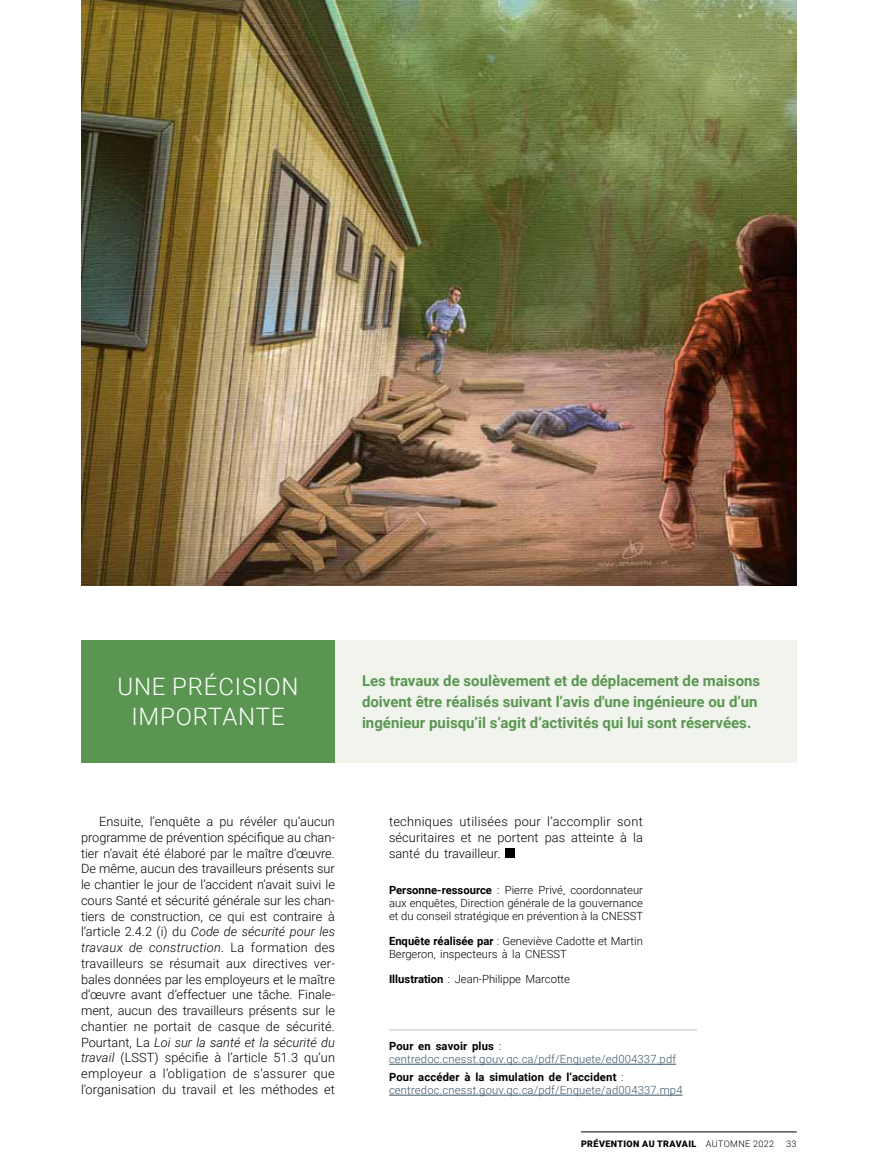
<style>
.page{position:relative;width:878px;height:1175px;background:#fff}
.page>*{position:absolute;margin:0;border:0;box-sizing:border-box;transform-origin:0 0}
.t1{font:300 24px/30px "Roboto";letter-spacing:.035em;color:#fff;text-align:center}
.t2{font:700 15px/21px "Roboto";color:#5a9652}
.t3{font:300 12.75px/15.8px "Roboto";letter-spacing:.005em;color:#000;text-align:justify}
.t4{font:300 11.25px/12.8px "Roboto";color:#000;text-align:justify}
.t5{font:300 11.25px/12.8px "Roboto";letter-spacing:.015em;color:#3b5667}
.t6{font:900 9px "Roboto";letter-spacing:.045em;color:#000}
.t7{font:300 9px "Roboto";color:#000}
.s1{font-style:italic}
.s2{font-weight:700}
.s3{font-weight:700;color:#000}
.s4{color:#000}
.s5{font-weight:300}
</style>
<div class="page">
<hr style="left:581px;top:1131px;width:215px;height:1px;background:#000">
<div style="left:505px;top:847px;width:10px;height:10px;background:#000"></div>
<img style="left:81px;top:0;width:715px;height:586px">
<hr style="left:389px;top:1064px;width:287px;height:1px;background:#3b5667">
<hr style="left:389px;top:1094px;width:293px;height:1px;background:#3b5667">
<hr style="left:389px;top:1029px;width:308px;height:1px;background:#c1c2c3">
<div style="left:81px;top:640px;width:715px;height:122px;background:#f1f4ed"></div>
<div style="left:81px;top:640px;width:254px;height:122px;background:#5a9652"></div>
<h1 class="t1" style="left:117px;top:670px;width:183px">UNE PRÉCISION<br>IMPORTANTE</h1>
<p class="t2" style="left:362px;top:669px;width:400px">Les travaux de soulèvement et de déplacement de maisons doivent être réalisés suivant l’avis d'une ingénieure ou d’un ingénieur puisqu’il s’agit d’activités qui lui sont réservées.</p>
<p class="t3" style="left:81px;top:813px;width:255px;text-indent:18px">Ensuite, l’enquête a pu révéler qu’aucun programme de prévention spécifique au chan&shy;tier n’avait été élaboré par le maître d’œuvre.<br>De même, aucun des travailleurs présents sur le chantier le jour de l’accident n’avait suivi le cours Santé et sécurité générale sur les chan&shy;tiers de construction, ce qui est contraire à l’article 2.4.2 (i) du <span class="s1">Code de sécurité pour les travaux de construction</span>. La formation des travailleurs se résumait aux directives ver&shy;bales données par les employeurs et le maître d’œuvre avant d’effectuer une tâche. Finale&shy;ment, aucun des travailleurs présents sur le chantier ne portait de casque de sécurité.<br>Pourtant, La <span class="s1">Loi sur la santé et la sécurité du travail</span> (LSST) spécifie à l’article 51.3 qu’un employeur a l’obligation de s’assurer que l’organisation du travail et les méthodes et</p>
<p class="t3" style="left:389px;top:813px;width:255px">techniques utilisées pour l’accomplir sont sécuritaires et ne portent pas atteinte à la santé du travailleur.</p>
<p class="t4" style="left:389px;top:883px;width:255px"><span class="s2">Personne-ressource</span> : Pierre Privé, coordonnateur aux enquêtes, Direction générale de la gouvernance et du conseil stratégique en prévention à la CNESST</p>
<p class="t4" style="left:389px;top:934px;width:255px"><span class="s2">Enquête réalisée par</span> : Geneviève Cadotte et Martin<br>Bergeron, inspecteurs à la CNESST</p>
<p class="t4" style="left:389px;top:972px;width:182px"><span class="s2">Illustration</span> : Jean-Philippe Marcotte</p>
<p class="t5" style="left:389px;top:1039px;width:289px"><span class="s3">Pour en savoir plus</span> <span class="s4">: </span>centredoc.cnesst.gouv.qc.ca/pdf/Enquete/ed004337.pdf</p>
<p class="t5" style="left:389px;top:1070px;width:295px"><span class="s3">Pour accéder à la simulation de l’accident</span> <span class="s4">: </span>centredoc.cnesst.gouv.qc.ca/pdf/Enquete/ad004337.mp4</p>
<p class="t6" style="left:581px;top:1137px;width:195px">PRÉVENTION AU TRAVAIL <span class="s5">AUTOMNE 2022</span></p>
<p class="t7" style="left:786px;top:1137px;width:12px">33</p>
</div>
